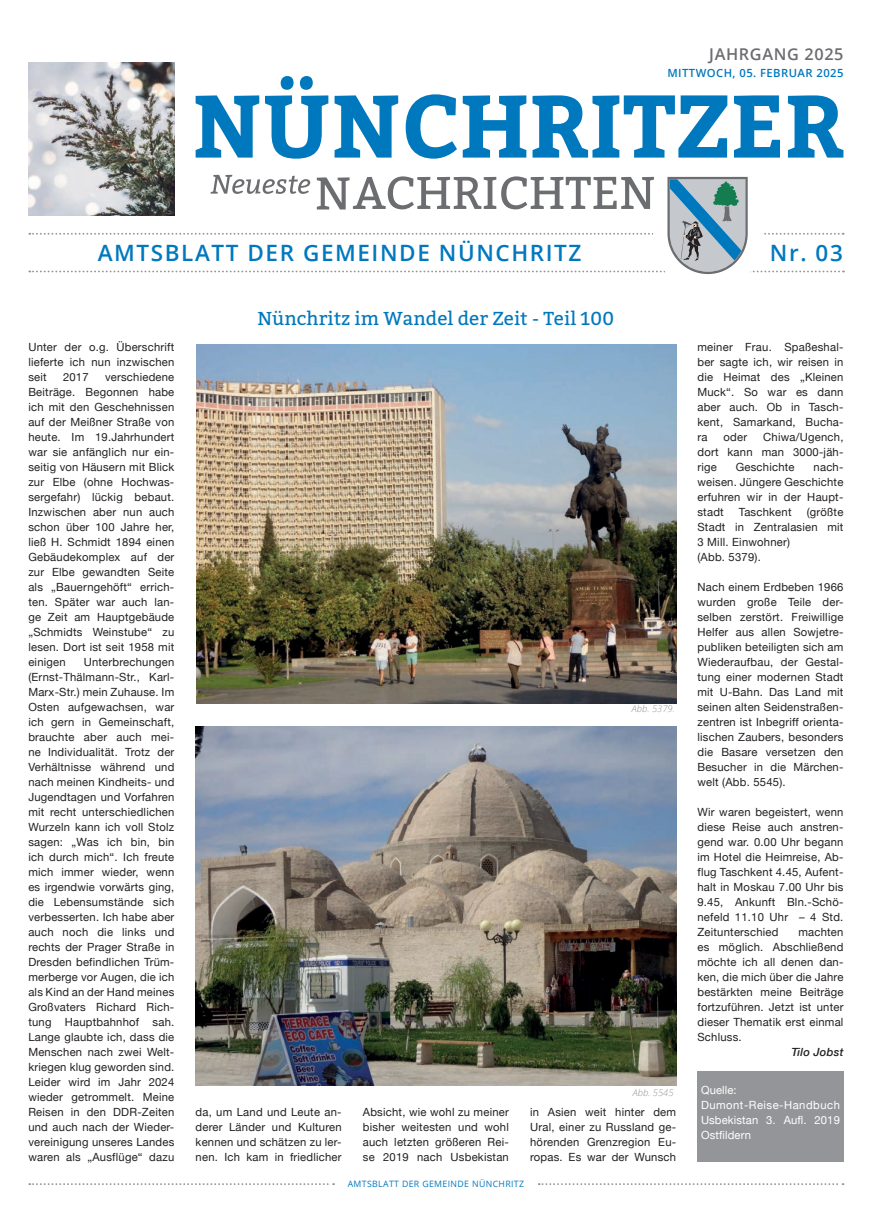
<style>
.page{position:relative;width:886px;height:1223px;background:#fff}
.page>*{position:absolute;margin:0;border:0;box-sizing:border-box;transform-origin:0 0}
.t1{font:600 22.5px "Open Sans";letter-spacing:.07em;color:#0078be}
.t2{font:18.75px "Bitter";color:#0078be}
.t3{font:600 16.25px "Open Sans";letter-spacing:.04em;color:#6c6d70}
.t4{font:11.25px/15px "Helvetica Neue";letter-spacing:.02em;color:#231f20;text-align:justify}
.t5{font:11.25px/15px "Helvetica Neue";letter-spacing:.01em;color:#fff}
.t6{font:600 11.25px "Open Sans";letter-spacing:.04em;color:#0078be}
.t7{font:italic 500 11.25px "Helvetica Neue";letter-spacing:.02em;color:#231f20}
.t8{font:italic 300 9.38px "Open Sans";color:#939598}
.t9{font:8.75px "Open Sans";letter-spacing:.04em;color:#0078be}
</style>
<div class="page">
<svg style="left:29px;top:76px;width:815px;height:198px"></svg>
<svg style="left:29px;top:1183px;width:305px;height:2px"></svg>
<svg style="left:539px;top:1183px;width:304px;height:2px"></svg>
<img style="left:28px;top:63px;width:146px;height:153px">
<img style="left:196px;top:344px;width:480px;height:359px">
<img style="left:195px;top:726px;width:481px;height:359px">
<div style="left:697px;top:1071px;width:146px;height:90px;background:#939598"></div>
<h3 class="t3" style="left:709px;top:43px;width:136px">JAHRGANG 2025</h3>
<p class="t6" style="left:667px;top:66px;width:178px">MITTWOCH, 05. FEBRUAR 2025</p>
<h1 class="t1" style="left:98px;top:237px;width:485px">AMTSBLATT DER GEMEINDE NÜNCHRITZ</h1>
<h2 class="t2" style="left:257px;top:305px;width:358px">Nünchritz im Wandel der Zeit - Teil 100</h2>
<h1 class="t1" style="left:770px;top:237px;width:74px">Nr. 03</h1>
<p class="t4" style="left:28px;top:340px;width:147px">Unter der o.g. Überschrift lieferte ich nun inzwischen seit</p>
<p class="t4" style="left:28px;top:370px;width:148px;text-indent:77px">verschiedene Beiträge. Begonnen habe ich mit den Geschehnissen auf der Meißner Straße von heute. Im 19.Jahrhundert war sie anfänglich nur ein&shy;seitig von Häusern mit Blick zur Elbe (ohne Hochwas&shy;sergefahr) lückig bebaut.<br>Inzwischen aber nun auch schon über 100 Jahre her, ließ H. Schmidt 1894 einen Gebäudekomplex auf der zur Elbe gewandten Seite als „Bauerngehöft“ errich&shy;ten. Später war auch lan&shy;ge Zeit am Hauptgebäude „Schmidts Weinstube“ zu lesen. Dort ist seit 1958 mit einigen</p>
<p class="t4" style="left:63px;top:370px;width:27px">2017</p>
<p class="t4" style="left:28px;top:655px;width:148px;text-indent:55px">Unterbrechungen (Ernst-Thälmann-Str., Karl-Marx-Str.) mein Zuhause. Im Osten aufgewachsen, war ich gern in Gemeinschaft, brauchte aber auch mei&shy;ne Individualität. Trotz der Verhältnisse während und nach meinen Kindheits- und Jugendtagen und Vorfahren mit recht unterschiedlichen Wurzeln kann ich voll Stolz sagen: „Was ich bin, bin ich durch mich“. Ich freute mich immer wieder, wenn es irgendwie vorwärts ging, die Lebensumstände sich verbesserten. Ich habe aber auch noch die links und rechts der Prager Straße in Dresden befindlichen Trüm&shy;merberge vor Augen, die ich als Kind an der Hand meines Großvaters Richard Rich&shy;tung Hauptbahnhof sah.<br>Lange glaubte ich, dass die Menschen nach zwei Welt&shy;kriegen klug geworden sind.<br>Leider wird im Jahr 2024 wieder getrommelt. Meine Reisen in den DDR-Zeiten und auch nach der Wieder&shy;vereinigung unseres Landes waren als „Ausflüge“ dazu</p>
<p class="t8" style="left:632px;top:702px;width:44px">Abb. 5379.</p>
<p class="t4" style="left:697px;top:340px;width:147px">meiner Frau. Spaßeshal&shy;ber sagte ich, wir reisen in die Heimat des „Kleinen Muck“. So war es dann aber auch. Ob in Tasch&shy;kent, Samarkand, Bucha&shy;ra</p>
<p class="t4" style="left:697px;top:430px;width:147px;text-indent:66px">Chiwa/Ugench, dort kann man 3000-jäh&shy;rige</p>
<p class="t4" style="left:723px;top:430px;width:25px">oder</p>
<p class="t4" style="left:736px;top:460px;width:60px">Geschichte</p>
<p class="t4" style="left:697px;top:460px;width:147px;text-indent:116px">nach&shy;weisen. Jüngere Geschichte erfuhren wir in der Haupt&shy;stadt</p>
<p class="t4" style="left:697px;top:505px;width:147px;text-align:left;text-indent:109px">(größte<br>Stadt in Zentralasien mit<br>3 Mill. Einwohner)<br>(Abb. 5379).</p>
<p class="t4" style="left:697px;top:580px;width:148px">Nach einem Erdbeben 1966 wurden große Teile der&shy;selben zerstört. Freiwillige Helfer aus allen Sowjetre&shy;publiken beteiligten sich am Wiederaufbau, der Gestal&shy;tung einer modernen Stadt mit U-Bahn. Das Land mit seinen alten Seidenstraßen&shy;zentren ist Inbegriff orienta&shy;lischen Zaubers, besonders die Basare versetzen den Besucher in die Märchen&shy;welt (Abb. 5545).</p>
<p class="t4" style="left:697px;top:804px;width:148px">Wir waren begeistert, wenn diese Reise auch anstren&shy;gend war. 0.00 Uhr begann im Hotel die Heimreise, Ab&shy;flug Taschkent 4.45, Aufent&shy;halt in Moskau 7.00 Uhr bis 9.45, Ankunft Bln.-Schö&shy;nefeld 11.10 Uhr – 4 Std.<br>Zeitunterschied</p>
<p class="t4" style="left:739px;top:505px;width:54px">Taschkent</p>
<p class="t4" style="left:697px;top:924px;width:148px;text-indent:101px">machten es möglich. Abschließend möchte ich all denen dan&shy;ken, die mich über die Jahre bestärkten meine Beiträge fortzuführen. Jetzt ist unter dieser Thematik erst einmal Schluss.</p>
<p class="t7" style="left:791px;top:1042px;width:54px">Tilo Jobst</p>
<p class="t8" style="left:633px;top:1085px;width:42px">Abb. 5545</p>
<p class="t5" style="left:701px;top:1083px;width:140px">Quelle:<br>Dumont-Reise-Handbuch<br>Usbekistan 3. Aufl. 2019<br>Ostfildern</p>
<p class="t4" style="left:196px;top:1105px;width:148px">da, um Land und Leute an&shy;derer Länder und Kulturen kennen und schätzen zu ler&shy;nen. Ich kam in friedlicher</p>
<p class="t4" style="left:363px;top:1105px;width:148px">Absicht, wie wohl zu meiner bisher weitesten und wohl auch letzten größeren Rei&shy;se 2019 nach Usbekistan</p>
<p class="t4" style="left:530px;top:1105px;width:148px">in Asien weit hinter dem Ural, einer zu Russland ge&shy;hörenden Grenzregion Eu&shy;ropas. Es war der Wunsch</p>
<p class="t9" style="left:348px;top:1177px;width:178px">AMTSBLATT DER GEMEINDE NÜNCHRITZ</p>
</div>
